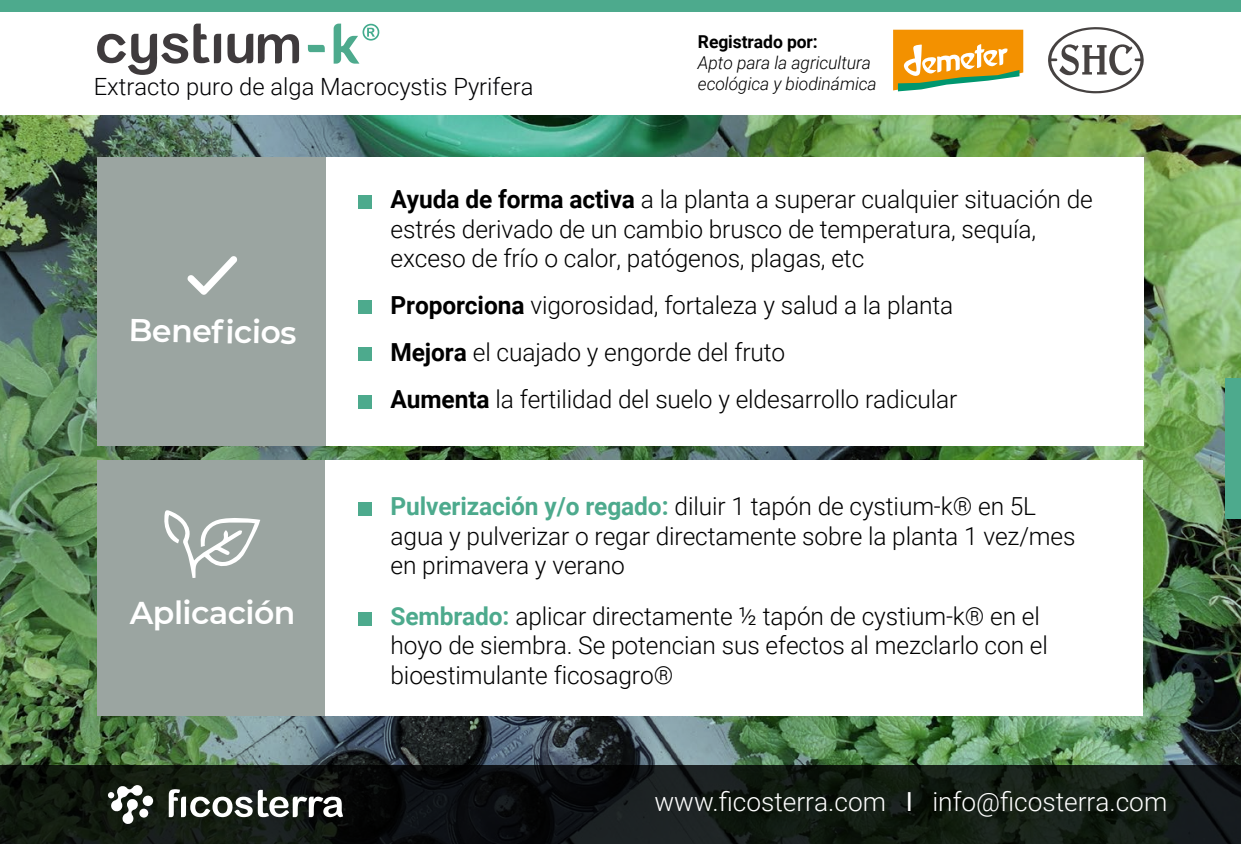
<style>
.page{position:relative;width:1241px;height:844px;background:#fff}
.page>*{position:absolute;margin:0;border:0;box-sizing:border-box;transform-origin:0 0}
.t1{font:600 31.5px "Montserrat";letter-spacing:-.015em;color:#fff}
.t2{font:300 26.25px "Roboto";color:#fff}
.t3{font:300 24.85px/29.4px "Roboto";letter-spacing:-.005em;color:#000}
.t4{font:300 23.8px "Roboto";color:#010103}
.t5{font:italic 300 17.85px/21px "Roboto";letter-spacing:-.005em;color:#000}
.t6{font:700 17.85px "Roboto";letter-spacing:-.005em;color:#000}
.s1{font-weight:700}
.s2{font-weight:700;color:#4daa8d}
.s3{font-weight:400}
</style>
<div class="page">
<img style="left:0;top:115px;width:1240px;height:650px">
<div style="left:0;top:0;width:1240px;height:12px;background:#4daa8d"></div>
<svg style="left:1048px;top:27px;width:95px;height:66px"></svg>
<svg style="left:0;top:765px;width:1240px;height:79px;background:#101612"></svg>
<svg style="left:169px;top:789px;width:174px;height:28px"></svg>
<div style="left:139px;top:808px;width:9px;height:10px;background:#fff;border-radius:50%"></div>
<div style="left:142px;top:795px;width:11px;height:11px;background:#fff;border-radius:50%"></div>
<svg style="left:108px;top:785px;width:35px;height:39px"></svg>
<svg style="left:227px;top:34px;width:72px;height:29px"></svg>
<svg style="left:97px;top:24px;width:124px;height:51px"></svg>
<svg style="left:308px;top:45px;width:17px;height:7px"></svg>
<svg style="left:333px;top:24px;width:46px;height:40px"></svg>
<div style="left:1225px;top:378px;width:15px;height:140px;background:#4daa8d"></div>
<div style="left:97px;top:158px;width:1046px;height:288px;background:#fff"></div>
<div style="left:98px;top:460px;width:1044px;height:255px;background:#fff"></div>
<div style="left:97px;top:158px;width:228px;height:288px;background:#9ba5a1"></div>
<div style="left:98px;top:460px;width:227px;height:255px;background:#9ba5a1"></div>
<svg style="left:187px;top:256px;width:50px;height:39px"></svg>
<svg style="left:164px;top:510px;width:96px;height:68px"></svg>
<div style="left:358px;top:195px;width:14px;height:13px;background:#4daa8d"></div>
<div style="left:358px;top:300px;width:14px;height:13px;background:#4daa8d"></div>
<div style="left:358px;top:348px;width:14px;height:13px;background:#4daa8d"></div>
<div style="left:358px;top:395px;width:14px;height:13px;background:#4daa8d"></div>
<div style="left:358px;top:502px;width:14px;height:13px;background:#4daa8d"></div>
<div style="left:358px;top:612px;width:14px;height:13px;background:#4daa8d"></div>
<svg style="left:893px;top:30px;width:130px;height:61px"></svg>
<p class="t4" style="left:94px;top:70px;width:441px">Extracto puro de alga Macrocystis Pyrifera</p>
<p class="t6" style="left:697px;top:29px;width:121px">Registrado por:</p>
<p class="t5" style="left:697px;top:51px;width:180px">Apto para la agricultura ecológica y biodinámica</p>
<p class="t1" style="left:129px;top:308px;width:169px;rotate:1deg">Benefi cios</p>
<p class="t1" style="left:130px;top:591px;width:167px">Aplicación</p>
<p class="t3" style="left:390px;top:184px;width:703px"><span class="s1">Ayuda de forma activa</span> a la planta a superar cualquier situación de estrés derivado de un cambio brusco de temperatura, sequía, exceso de frío o calor, patógenos, plagas, etc</p>
<p class="t3" style="left:390px;top:281px;width:568px;line-height:46.9px"><span class="s1">Proporciona</span> vigorosidad, fortaleza y salud a la planta<br><span class="s1">Mejora</span> el cuajado y engorde del fruto<br><span class="s1">Aumenta</span> la fertilidad del suelo y eldesarrollo radicular</p>
<p class="t3" style="left:390px;top:491px;width:686px"><span class="s2">Pulverización y/o regado:</span> diluir 1 tapón de cystium-k® en 5L agua y pulverizar o regar directamente sobre la planta 1 vez/mes en primavera y verano</p>
<p class="t3" style="left:390px;top:600px;width:658px"><span class="s2">Sembrado:</span> aplicar directamente ½ tapón de cystium-k® en el hoyo de siembra. Se potencian sus efectos al mezclarlo con el bioestimulante ficosagro®</p>
<p class="t2" style="left:654px;top:783px;width:514px">www.ficosterra.com <span class="s3">I</span> info@ficosterra.com</p>
</div>
